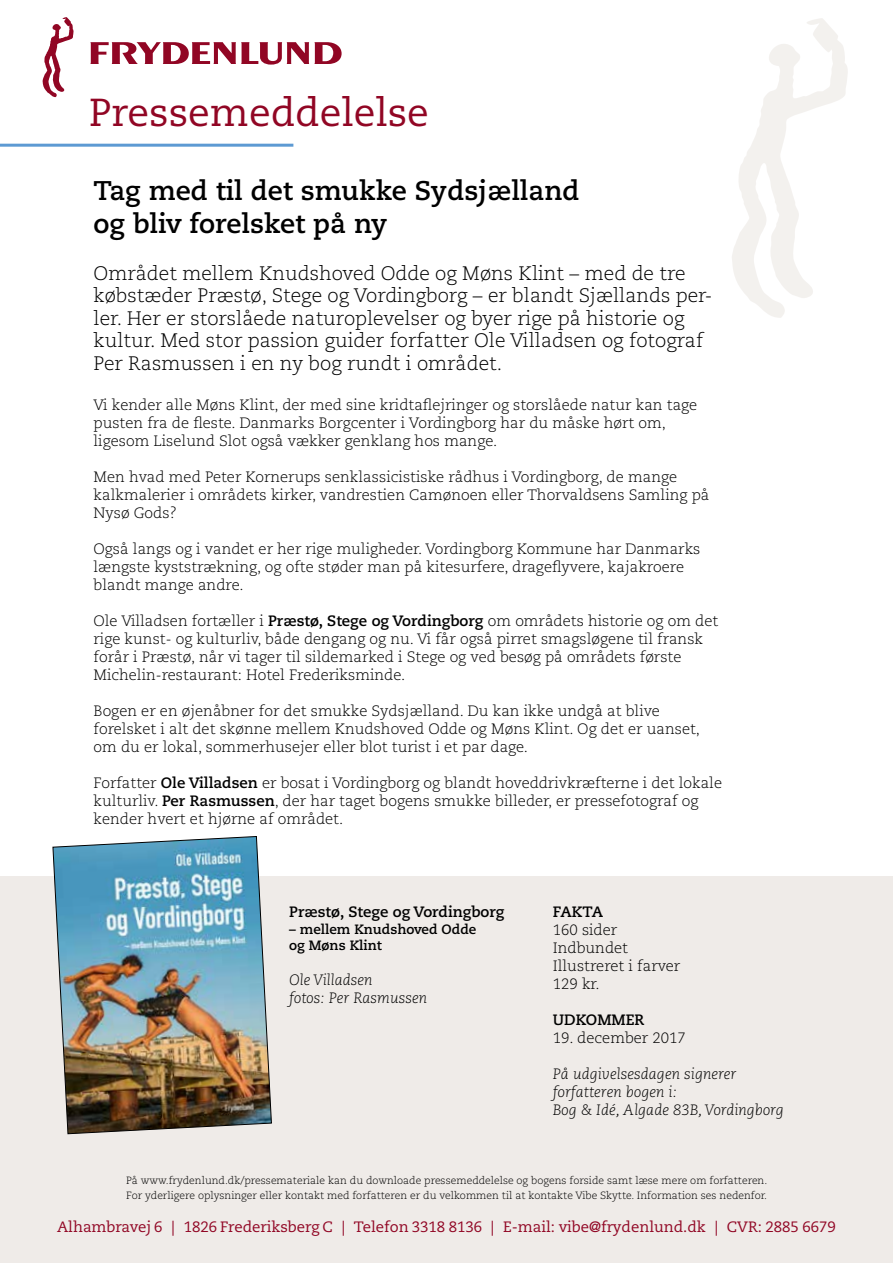
<style>
.page{position:relative;width:893px;height:1263px;background:#fff}
.page>*{position:absolute;margin:0;border:0;box-sizing:border-box;transform-origin:0 0}
.t1{font:39px "Caecilia";color:#910624}
.t2{font:700 27px/33px "Caecilia";color:#000}
.t3{font:300 19.5px/22.5px "Caecilia";color:#000}
.t4{font:300 15px/18px "Caecilia";color:#000}
.t5{font:15px "Caecilia";color:#910624}
.t6{font:italic 300 15px/18px "Caecilia";color:#000}
.t7{font:700 15px "Caecilia";color:#000}
.t8{font:italic 300 15px/18px "Caecilia LT Std";color:#000}
.t9{font:700 13.5px/16.5px "Caecilia";color:#000}
.t10{font:300 10.5px/15px "Caecilia LT Std";color:#000}
.s1{font-weight:700}
</style>
<div class="page">
<svg style="left:732px;top:18px;width:116px;height:300px"></svg>
<hr style="left:0;top:144px;width:293px;height:3px;background:#5d9ad3">
<svg style="left:90px;top:42px;width:252px;height:23px"></svg>
<svg style="left:43px;top:17px;width:31px;height:80px"></svg>
<div style="left:0;top:876px;width:893px;height:387px;background:#efebe8"></div>
<img style="left:52px;top:836px;width:220px;height:298px">
<h1 class="t1" style="left:89px;top:90px;width:341px">Pressemeddelelse</h1>
<h2 class="t2" style="left:94px;top:175px;width:487px">Tag med til det smukke Sydsjælland og bliv forelsket på ny</h2>
<p class="t3" style="left:94px;top:262px;width:620px">Området mellem Knudshoved Odde og Møns Klint – med de tre købstæder Præstø, Stege og Vordingborg – er blandt Sjællands per&shy;ler. Her er storslåede naturoplevelser og byer rige på historie og kultur. Med stor passion guider forfatter Ole Villadsen og fotograf Per Rasmussen i en ny bog rundt i området.</p>
<p class="t4" style="left:94px;top:396px;width:605px">Vi kender alle Møns Klint, der med sine kridtaflejringer og storslåede natur kan tage pusten fra de fleste. Danmarks Borgcenter i Vordingborg har du måske hørt om, ligesom Liselund Slot også vækker genklang hos mange.</p>
<p class="t4" style="left:94px;top:468px;width:617px">Men hvad med Peter Kornerups senklassicistiske rådhus i Vordingborg, de mange kalkmalerier i områdets kirker, vandrestien Camønoen eller Thorvaldsens Samling på<br>Nysø Gods?</p>
<p class="t4" style="left:94px;top:540px;width:608px">Også langs og i vandet er her rige muligheder. Vordingborg Kommune har Danmarks længste kyststrækning, og ofte støder man på kitesurfere, drageflyvere, kajakroere blandt mange andre.</p>
<p class="t4" style="left:94px;top:612px;width:626px">Ole Villadsen fortæller i <span class="s1">Præstø, Stege og Vordingborg</span> om områdets historie og om det rige kunst- og kulturliv, både dengang og nu. Vi får også pirret smagsløgene til fransk forår i Præstø, når vi tager til sildemarked i Stege og ved besøg på områdets første Michelin-restaurant: Hotel Frederiksminde.</p>
<p class="t4" style="left:94px;top:702px;width:608px">Bogen er en øjenåbner for det smukke Sydsjælland. Du kan ikke undgå at blive forelsket i alt det skønne mellem Knudshoved Odde og Møns Klint. Og det er uanset, om du er lokal, sommerhusejer eller blot turist i et par dage.</p>
<p class="t4" style="left:94px;top:774px;width:630px">Forfatter <span class="s1">Ole Villadsen</span> er bosat i Vordingborg og blandt hoveddrivkræfterne i det lokale kulturliv. <span class="s1">Per Rasmussen</span>, der har taget bogens smukke billeder, er pressefotograf og kender hvert et hjørne af området.</p>
<p class="t7" style="left:289px;top:903px;width:217px">Præstø, Stege og Vordingborg</p>
<p class="t9" style="left:289px;top:921px;width:189px">– mellem Knudshoved Odde og Møns Klint</p>
<p class="t8" style="left:289px;top:971px;width:139px">Ole Villadsen<br>fotos: Per Rasmussen</p>
<p class="t7" style="left:553px;top:903px;width:52px">FAKTA</p>
<p class="t4" style="left:553px;top:921px;width:129px">160 sider<br>Indbundet<br>Illustreret i farver<br>129 kr.</p>
<p class="t7" style="left:553px;top:1011px;width:93px">UDKOMMER</p>
<p class="t4" style="left:553px;top:1029px;width:135px">19. december 2017</p>
<p class="t6" style="left:553px;top:1065px;width:232px">På udgivelsesdagen signerer forfatteren bogen i:<br>Bog &amp; Idé, Algade 83B, Vordingborg</p>
<p class="t10" style="left:126px;top:1173px;width:643px">På www.frydenlund.dk/pressemateriale kan du downloade pressemeddelelse og bogens forside samt læse mere om forfatteren.<br>For yderligere oplysninger eller kontakt med forfatteren er du velkommen til at kontakte Vibe Skytte. Information ses nedenfor.</p>
<p class="t5" style="left:57px;top:1218px;width:780px">Alhambravej 6 | 1826 Frederiksberg C | Telefon 3318 8136 | E-mail: vibe@frydenlund.dk | CVR: 2885 6679</p>
</div>
